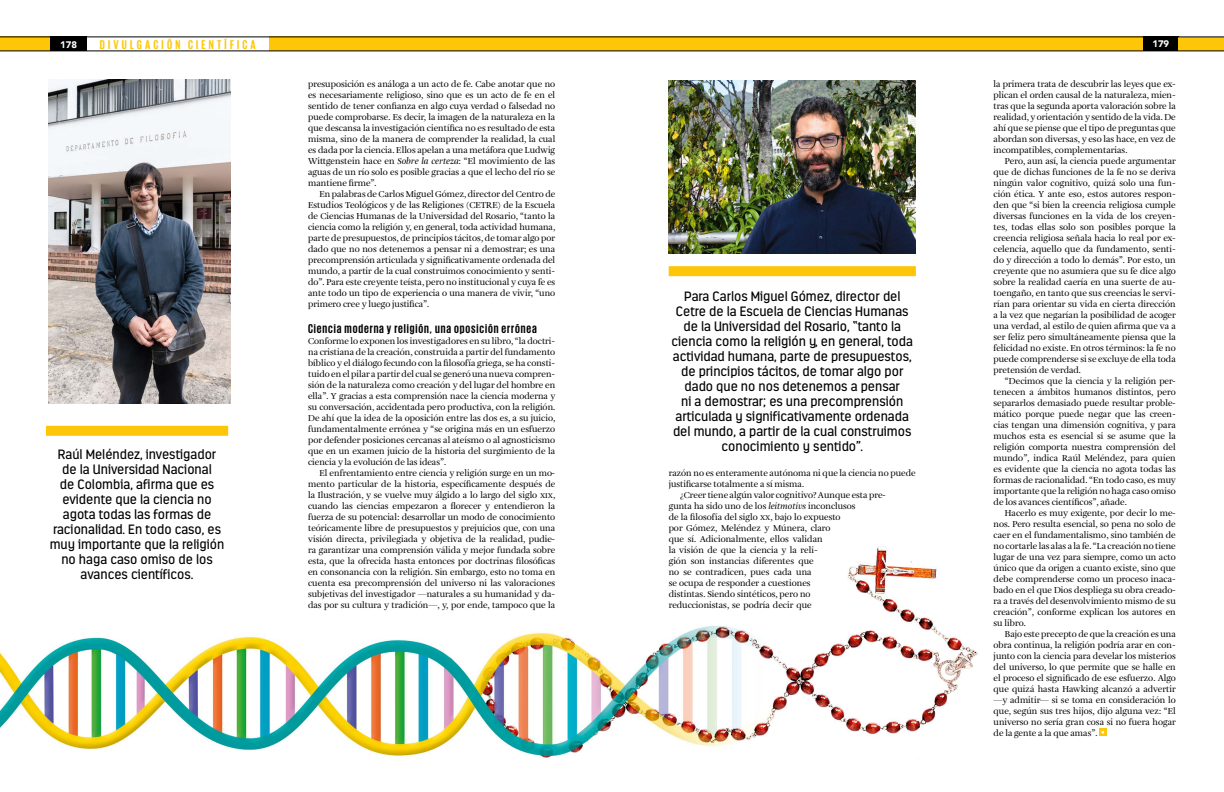
<style>
.page{position:relative;width:1224px;height:792px;background:#fff}
.page>*{position:absolute;margin:0;border:0;box-sizing:border-box;transform-origin:0 0}
.t1{font:13.5px/15px "Estandar";color:#000;text-align:center}
.t2{font:700 13px "Giorgio Sans";letter-spacing:.07em;color:#000}
.t3{font:700 13px "Giorgio Sans";letter-spacing:.25em;color:#fdc608}
.t4{font:900 9.5px "Avenir";color:#fff}
.t5{font:9px/11px "Amalia Pro";color:#000;text-align:justify}
.s1{font-style:italic}
</style>
<div class="page">
<img style="left:0;top:546px;width:978px;height:212px">
<svg style="left:1099px;top:729px;width:7px;height:7px"></svg>
<div style="left:46px;top:426px;width:182px;height:10px;background:#fdc608"></div>
<div style="left:669px;top:266px;width:247px;height:10px;background:#fdc608"></div>
<img style="left:669px;top:80px;width:247px;height:174px">
<img style="left:48px;top:80px;width:182px;height:323px">
<svg style="left:0;top:37px;width:1224px;height:14px;background:#ddb429"></svg>
<p class="t4" style="left:60px;top:37px;width:18px">178</p>
<h2 class="t3" style="left:100px;top:38px;width:158px">DIVULGACIÓN CIENTÍFICA</h2>
<p class="t4" style="left:1152px;top:36px;width:18px">179</p>
<p class="t1" style="left:50px;top:447px;width:176px">Raúl Meléndez, investigador de la Universidad Nacional<br>de Colombia, afirma que es evidente que la ciencia no agota todas las formas de racionalidad. En todo caso, es muy importante que la religión no haga caso omiso de los avances científicos.</p>
<p class="t5" style="left:308px;top:79px;width:249px">presuposición es análoga a un acto de fe. Cabe anotar que no es necesariamente religioso, sino que es un acto de fe en el sentido de tener confianza en algo cuya verdad o falsedad no puede comprobarse. Es decir, la imagen de la naturaleza en la que descansa la investigación científica no es resultado de esta misma, sino de la manera de comprender la realidad, la cual es dada por la ciencia. Ellos apelan a una metáfora que Ludwig Wittgenstein hace en <span class="s1">Sobre la certeza</span>: “El movimiento de las aguas de un río solo es posible gracias a que el lecho del río se mantiene firme”.</p>
<p class="t5" style="left:308px;top:189px;width:249px;text-indent:11px">En palabras de Carlos Miguel Gómez, director del Centro de Estudios Teológicos y de las Religiones (CETRE) de la Escuela de Ciencias Humanas de la Universidad del Rosario, “tanto la ciencia como la religión y, en general, toda actividad humana, parte de presupuestos, de principios tácitos, de tomar algo por dado que no nos detenemos a pensar ni a demostrar; es una precomprensión articulada y significativamente ordenada del mundo, a partir de la cual construimos conocimiento y senti&shy;do”. Para este creyente teísta, pero no institucional y cuya fe es ante todo un tipo de experiencia o una manera de vivir, “uno primero cree y luego justifica”.</p>
<h2 class="t2" style="left:308px;top:322px;width:230px">Ciencia moderna y religión, una oposición errónea</h2>
<p class="t5" style="left:308px;top:336px;width:249px">Conforme lo exponen los investigadores en su libro, “la doctri&shy;na cristiana de la creación, construida a partir del fundamento bíblico y el diálogo fecundo con la filosofía griega, se ha consti&shy;tuido en el pilar a partir del cual se generó una nueva compren&shy;sión de la naturaleza como creación y del lugar del hombre en ella”. Y gracias a esta comprensión nace la ciencia moderna y su conversación, accidentada pero productiva, con la religión.<br>De ahí que la idea de la oposición entre las dos es, a su juicio, fundamentalmente errónea y “se origina más en un esfuerzo por defender posiciones cercanas al ateísmo o al agnosticismo que en un examen juicio de la historia del surgimiento de la ciencia y la evolución de las ideas”.</p>
<p class="t5" style="left:308px;top:468px;width:249px;text-indent:11px">El enfrentamiento entre ciencia y religión surge en un mo&shy;mento particular de la historia, específicamente después de la Ilustración, y se vuelve muy álgido a lo largo del siglo xix, cuando las ciencias empezaron a florecer y entendieron la fuerza de su potencial: desarrollar un modo de conocimiento teóricamente libre de presupuestos y prejuicios que, con una visión directa, privilegiada y objetiva de la realidad, pudie&shy;ra garantizar una comprensión válida y mejor fundada sobre esta, que la ofrecida hasta entonces por doctrinas filosóficas en consonancia con la religión. Sin embargo, esto no toma en cuenta esa precomprensión del universo ni las valoraciones subjetivas del investigador —naturales a su humanidad y da&shy;das por su cultura y tradición—, y, por ende, tampoco que la</p>
<p class="t1" style="left:672px;top:289px;width:243px">Para Carlos Miguel Gómez, director del Cetre de la Escuela de Ciencias Humanas de la Universidad del Rosario, “tanto la ciencia como la religión y, en general, toda actividad humana, parte de presupuestos, de principios tácitos, de tomar algo por dado que no nos detenemos a pensar<br>ni a demostrar; es una precomprensión articulada y significativamente ordenada del mundo, a partir de la cual construimos conocimiento y sentido”.</p>
<p class="t5" style="left:669px;top:467px;width:248px">razón no es enteramente autónoma ni que la ciencia no puede</p>
<p class="t5" style="left:669px;top:478px;width:137px">justificarse totalmente a sí misma.</p>
<p class="t5" style="left:680px;top:489px;width:207px">¿Creer tiene algún valor cognitivo? Aunque esta pre-</p>
<p class="t5" style="left:669px;top:500px;width:189px">gunta ha sido uno de los <span class="s1">leitmotivs</span> inconclusos</p>
<p class="t5" style="left:669px;top:511px;width:174px">de la filosofía del siglo xx, bajo lo expuesto</p>
<p class="t5" style="left:669px;top:522px;width:163px">por Gómez, Meléndez y Múnera, claro</p>
<p class="t5" style="left:669px;top:533px;width:156px">que sí. Adicionalmente, ellos validan</p>
<p class="t5" style="left:669px;top:544px;width:150px">la visión de que la ciencia y la reli-</p>
<p class="t5" style="left:669px;top:555px;width:147px">gión son instancias diferentes que</p>
<p class="t5" style="left:669px;top:566px;width:144px">no se contradicen, pues cada una</p>
<p class="t5" style="left:669px;top:577px;width:143px">se ocupa de responder a cuestiones</p>
<p class="t5" style="left:669px;top:588px;width:144px">distintas. Siendo sintéticos, pero no</p>
<p class="t5" style="left:669px;top:599px;width:145px">reduccionistas, se podría decir que</p>
<p class="t5" style="left:994px;top:79px;width:184px">la primera trata de descubrir las leyes que ex&shy;plican el orden causal de la naturaleza, mien&shy;tras que la segunda aporta valoración sobre la realidad, y orientación y sentido de la vida. De ahí que se piense que el tipo de preguntas que abordan son diversas, y eso las hace, en vez de incompatibles, complementarias.</p>
<p class="t5" style="left:994px;top:156px;width:184px;text-indent:11px">Pero, aun así, la ciencia puede argumentar que de dichas funciones de la fe no se deriva ningún valor cognitivo, quizá solo una fun&shy;ción ética. Y ante eso, estos autores respon&shy;den que “si bien la creencia religiosa cumple diversas funciones en la vida de los creyen&shy;tes, todas ellas solo son posibles porque la creencia religiosa señala hacia lo real por ex&shy;celencia, aquello que da fundamento, senti&shy;do y dirección a todo lo demás”. Por esto, un creyente que no asumiera que su fe dice algo sobre la realidad caería en una suerte de au&shy;toengaño, en tanto que sus creencias le servi&shy;rían para orientar su vida en cierta dirección a la vez que negarían la posibilidad de acoger una verdad, al estilo de quien afirma que va a ser feliz pero simultáneamente piensa que la felicidad no existe. En otros términos: la fe no puede comprenderse si se excluye de ella toda pretensión de verdad.</p>
<p class="t5" style="left:994px;top:376px;width:184px;text-indent:11px">“Decimos que la ciencia y la religión per&shy;tenecen a ámbitos humanos distintos, pero separarlos demasiado puede resultar proble&shy;mático porque puede negar que las creen&shy;cias tengan una dimensión cognitiva, y para muchos esta es esencial si se asume que la religión comporta nuestra comprensión del mundo”, indica Raúl Meléndez, para quien es evidente que la ciencia no agota todas las formas de racionalidad. “En todo caso, es muy importante que la religión no haga caso omiso de los avances científicos”, añade.</p>
<p class="t5" style="left:994px;top:508px;width:184px;text-indent:11px">Hacerlo es muy exigente, por decir lo me&shy;nos. Pero resulta esencial, so pena no solo de caer en el fundamentalismo, sino también de no cortarle las alas a la fe. “La creación no tiene lugar de una vez para siempre, como un acto único que da origen a cuanto existe, sino que debe comprenderse como un proceso inaca&shy;bado en el que Dios despliega su obra creado&shy;ra a través del desenvolvimiento mismo de su creación”, conforme explican los autores en su libro.</p>
<p class="t5" style="left:994px;top:629px;width:184px;text-indent:11px">Bajo este precepto de que la creación es una obra continua, la religión podría arar en con&shy;junto con la ciencia para develar los misterios del universo, lo que permite que se halle en el proceso el significado de ese esfuerzo. Algo que quizá hasta Hawking alcanzó a advertir —y admitir— si se toma en consideración lo que, según sus tres hijos, dijo alguna vez: “El universo no sería gran cosa si no fuera hogar de la gente a la que amas”.</p>
</div>
